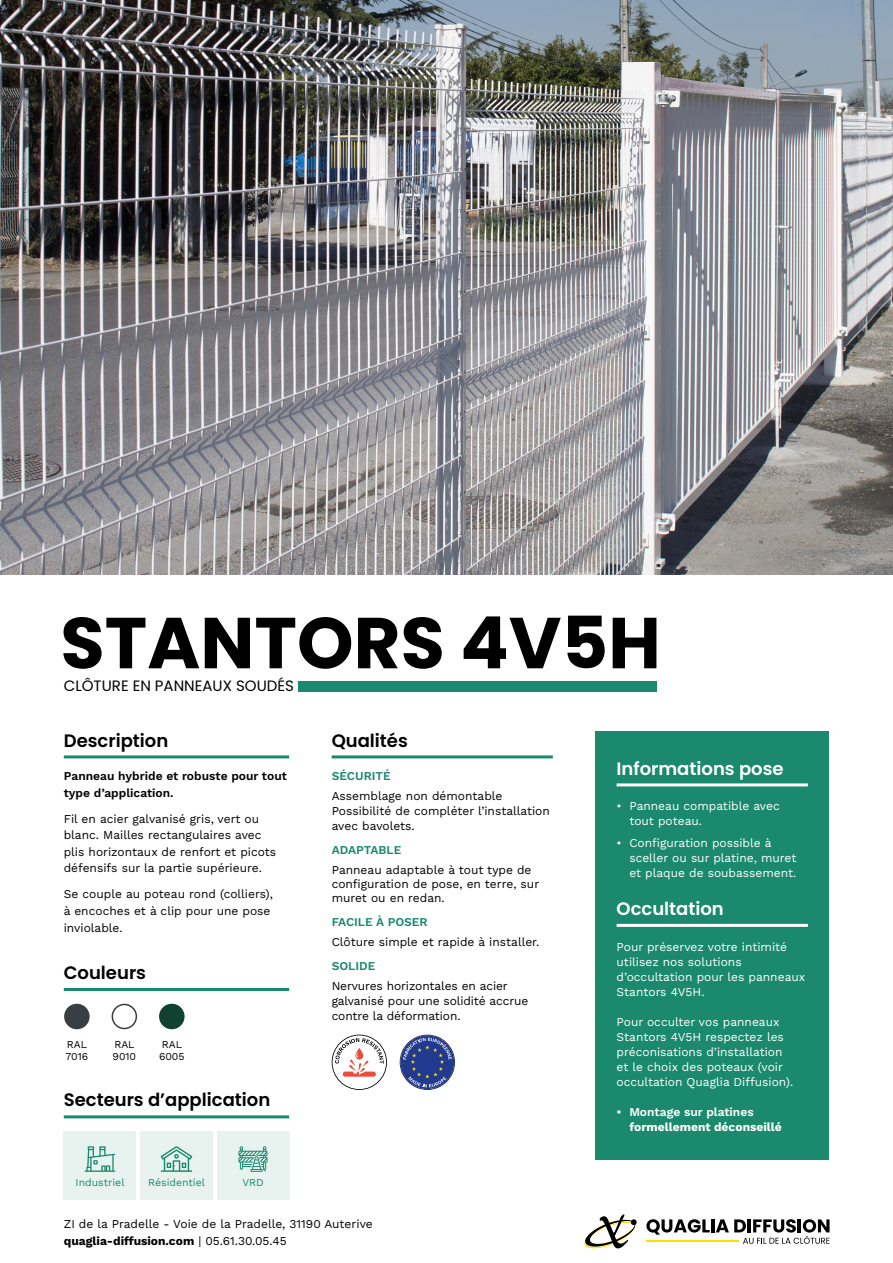
<style>
.page{position:relative;width:893px;height:1263px;background:#fff}
.page>*{position:absolute;margin:0;border:0;box-sizing:border-box;transform-origin:0 0}
.t1{font:700 72px "Poppins";color:#000}
.t2{font:600 18px "Poppins";color:#000}
.t3{font:600 18px "Poppins";color:#fff}
.t4{font:15px "Poppins";color:#000}
.t5{font:12px/16.5px "Work Sans";color:#000}
.t6{font:12px/15px "Work Sans";color:#fff}
.t7{font:600 12px/16.5px "Work Sans";color:#000}
.t8{font:600 12px "Work Sans";color:#1a896e}
.t9{font:700 12px "Work Sans";color:#fff}
.t10{font:600 12px "Work Sans";color:#fff}
.t11{font:10.5px "Work Sans";color:#1a896e}
.t12{font:10.5px/12.6px "Work Sans";color:#000}
.s1{font-weight:700}
</style>
<div class="page">
<svg style="left:646px;top:1219px;width:183px;height:25px"></svg>
<svg style="left:584px;top:1214px;width:53px;height:35px"></svg>
<hr style="left:646px;top:1240px;width:93px;height:1px;background:#ffde00">
<div style="left:298px;top:681px;width:359px;height:10px;background:#1a896e"></div>
<hr style="left:332px;top:755px;width:221px;height:3px;background:#1a896e">
<hr style="left:64px;top:755px;width:225px;height:3px;background:#1a896e">
<hr style="left:64px;top:1115px;width:225px;height:3px;background:#1a896e">
<div style="left:64px;top:1131px;width:72px;height:68px;background:#e8f3f0"></div>
<div style="left:140px;top:1131px;width:73px;height:68px;background:#e8f3f0"></div>
<div style="left:217px;top:1131px;width:72px;height:68px;background:#e8f3f0"></div>
<svg style="left:161px;top:1146px;width:31px;height:26px"></svg>
<svg style="left:85px;top:1146px;width:30px;height:26px"></svg>
<svg style="left:238px;top:1146px;width:29px;height:26px"></svg>
<div style="left:64px;top:1004px;width:26px;height:25px;background:#393e42;border-radius:50%"></div>
<div style="left:112px;top:1004px;width:25px;height:25px;border:2px solid #393e42;border-radius:50%"></div>
<div style="left:159px;top:1004px;width:26px;height:25px;background:#104231;border-radius:50%"></div>
<hr style="left:64px;top:988px;width:225px;height:3px;background:#1a896e">
<img style="left:0;top:0;width:893px;height:574px">
<svg style="left:332px;top:1035px;width:55px;height:55px"></svg>
<div style="left:595px;top:731px;width:234px;height:428px;background:#1a896e"></div>
<hr style="left:617px;top:783px;width:191px;height:3px;background:#fff">
<hr style="left:617px;top:924px;width:191px;height:3px;background:#fff">
<svg style="left:400px;top:1035px;width:55px;height:55px"></svg>
<h1 class="t1" style="left:60px;top:601px;width:602px">STANTORS 4V5H</h1>
<p class="t4" style="left:64px;top:677px;width:232px">CLÔTURE EN PANNEAUX SOUDÉS</p>
<h2 class="t2" style="left:64px;top:730px;width:106px">Description</h2>
<h2 class="t2" style="left:332px;top:730px;width:78px">Qualités</h2>
<p class="t7" style="left:64px;top:768px;width:225px">Panneau hybride et robuste pour tout type d’application.</p>
<p class="t5" style="left:64px;top:810px;width:214px">Fil en acier galvanisé gris, vert ou blanc. Mailles rectangulaires avec plis horizontaux de renfort et picots défensifs sur la partie supérieure.</p>
<p class="t5" style="left:64px;top:886px;width:211px">Se couple au poteau rond (colliers), à encoches et à clip pour une pose inviolable.</p>
<h2 class="t2" style="left:64px;top:963px;width:84px">Couleurs</h2>
<p class="t12" style="left:66px;top:1037px;width:24px">RAL<br>7016</p>
<p class="t12" style="left:113px;top:1037px;width:25px">RAL<br>9010</p>
<p class="t12" style="left:159px;top:1037px;width:27px">RAL<br>6005</p>
<h2 class="t2" style="left:64px;top:1089px;width:208px">Secteurs d’application</h2>
<p class="t11" style="left:76px;top:1174px;width:50px">Industriel</p>
<p class="t11" style="left:148px;top:1174px;width:58px">Résidentiel</p>
<p class="t11" style="left:242px;top:1174px;width:23px">VRD</p>
<p class="t8" style="left:332px;top:769px;width:61px">SÉCURITÉ</p>
<p class="t5" style="left:332px;top:788px;width:220px;line-height:15px">Assemblage non démontable<br>Possibilité de compléter l’installation avec bavolets.</p>
<p class="t8" style="left:332px;top:843px;width:71px">ADAPTABLE</p>
<p class="t5" style="left:332px;top:862px;width:209px;line-height:14.4px">Panneau adaptable à tout type de configuration de pose, en terre, sur muret ou en redan.</p>
<p class="t8" style="left:332px;top:915px;width:98px">FACILE À POSER</p>
<p class="t5" style="left:332px;top:933px;width:209px">Clôture simple et rapide à installer.</p>
<p class="t8" style="left:332px;top:959px;width:45px">SOLIDE</p>
<p class="t5" style="left:332px;top:977px;width:198px;line-height:15px">Nervures horizontales en acier galvanisé pour une solidité accrue contre la déformation.</p>
<p class="t5" style="left:64px;top:1215px;width:311px">ZI de la Pradelle - Voie de la Pradelle, 31190 Auterive <span class="s1">quaglia-diffusion.com</span> | 05.61.30.05.45</p>
<h2 class="t3" style="left:617px;top:758px;width:169px">Informations pose</h2>
<p class="t6" style="left:629px;top:798px;width:152px;text-indent:-13px">• Panneau compatible avec tout poteau.</p>
<p class="t6" style="left:629px;top:835px;width:169px;text-indent:-13px">• Configuration possible à sceller ou sur platine, muret et plaque de soubassement.</p>
<h2 class="t3" style="left:617px;top:899px;width:109px">Occultation</h2>
<p class="t6" style="left:617px;top:939px;width:190px">Pour préservez votre intimité utilisez nos solutions d’occultation pour les panneaux<br>Stantors 4V5H.</p>
<p class="t6" style="left:617px;top:1014px;width:178px">Pour occulter vos panneaux<br>Stantors 4V5H respectez les préconisations d’installation et le choix des poteaux (voir occultation Quaglia Diffusion).</p>
<p class="t10" style="left:617px;top:1105px;width:139px">• Montage sur platines</p>
<p class="t9" style="left:629px;top:1120px;width:154px">formellement déconseillé</p>
</div>
